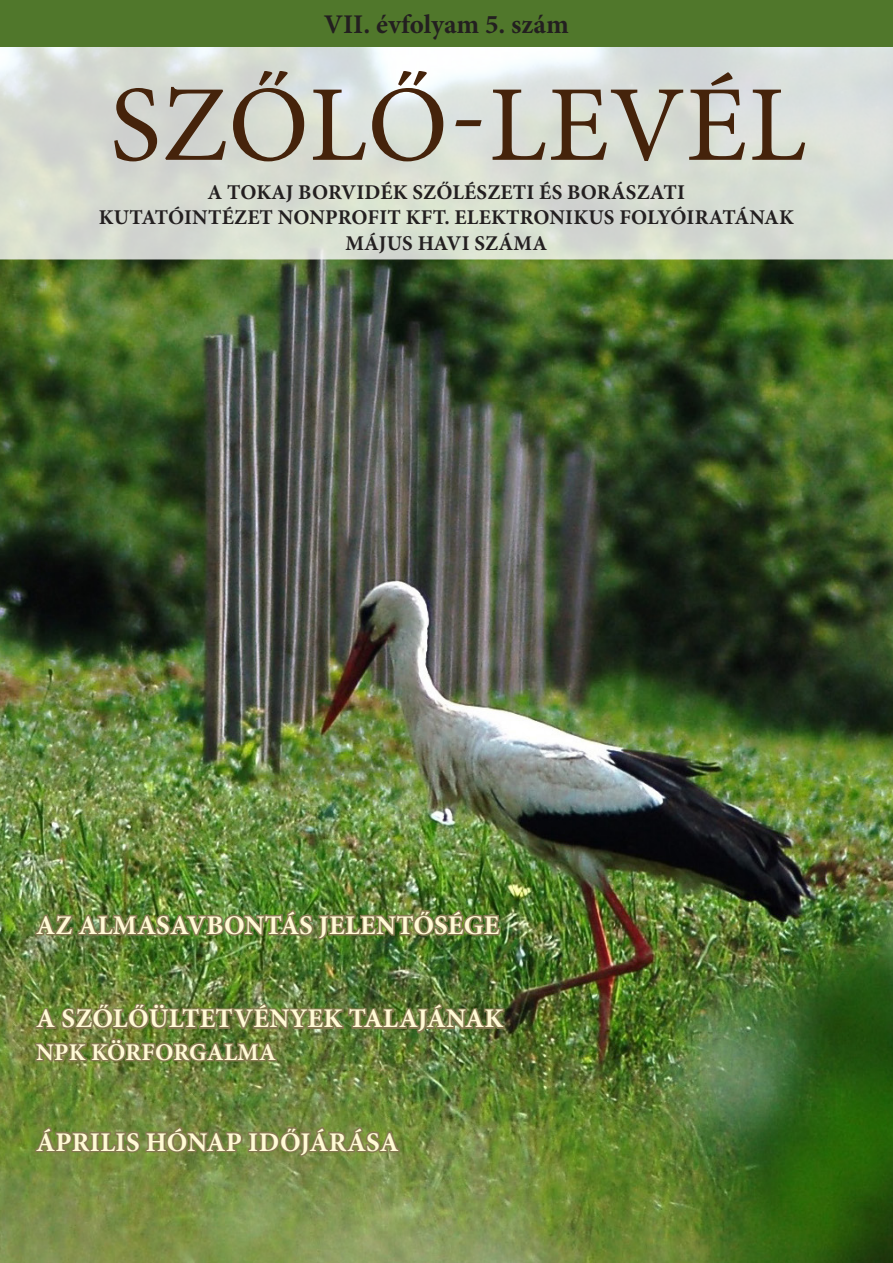
<style>
.page{position:relative;width:893px;height:1263px;background:#fff}
.page>*{position:absolute;margin:0;border:0;box-sizing:border-box;transform-origin:0 0}
.t1{font:108px "Minion Pro";letter-spacing:.01em;color:#45230b}
.t2{font:700 27px "Minion Pro";letter-spacing:.01em;color:#fffbd6}
.t3{font:700 27px "Minion Pro";color:#231f20}
.t4{font:700 24px "Minion Pro";letter-spacing:.01em;color:#fffbd6}
.t5{font:700 21px "Minion Pro";letter-spacing:.01em;color:#231f20}
</style>
<div class="page">
<img style="left:0;top:259px;width:893px;height:1004px">
<svg style="left:0;top:47px;width:893px;height:212px;background:#d9ded6"></svg>
<div style="left:0;top:0;width:893px;height:47px;background:#50772b"></div>
<img style="left:34px;top:668px;width:472px;height:395px">
<svg style="left:34px;top:1125px;width:367px;height:34px;background:#7b8446"></svg>
<p class="t3" style="left:324px;top:5px;width:246px">VII. évfolyam 5. szám</p>
<p class="t1" style="left:110px;top:53px;width:698px">SZŐLŐ-LEVÉL</p>
<p class="t5" style="left:208px;top:178px;width:479px">A TOKAJ BORVIDÉK SZŐLÉSZETI ÉS BORÁSZATI</p>
<p class="t5" style="left:99px;top:203px;width:697px">KUTATÓINTÉZET NONPROFIT KFT. ELEKTRONIKUS FOLYÓIRATÁNAK</p>
<p class="t5" style="left:345px;top:228px;width:203px">MÁJUS HAVI SZÁMA</p>
<p class="t2" style="left:36px;top:906px;width:465px">AZ ALMASAVBONTÁS JELENTŐSÉGE</p>
<p class="t2" style="left:36px;top:1000px;width:469px">A SZŐLŐÜLTETVÉNYEK TALAJÁNAK</p>
<p class="t4" style="left:36px;top:1035px;width:241px">NPK KÖRFORGALMA</p>
<p class="t2" style="left:36px;top:1123px;width:364px">ÁPRILIS HÓNAP IDŐJÁRÁSA</p>
</div>
